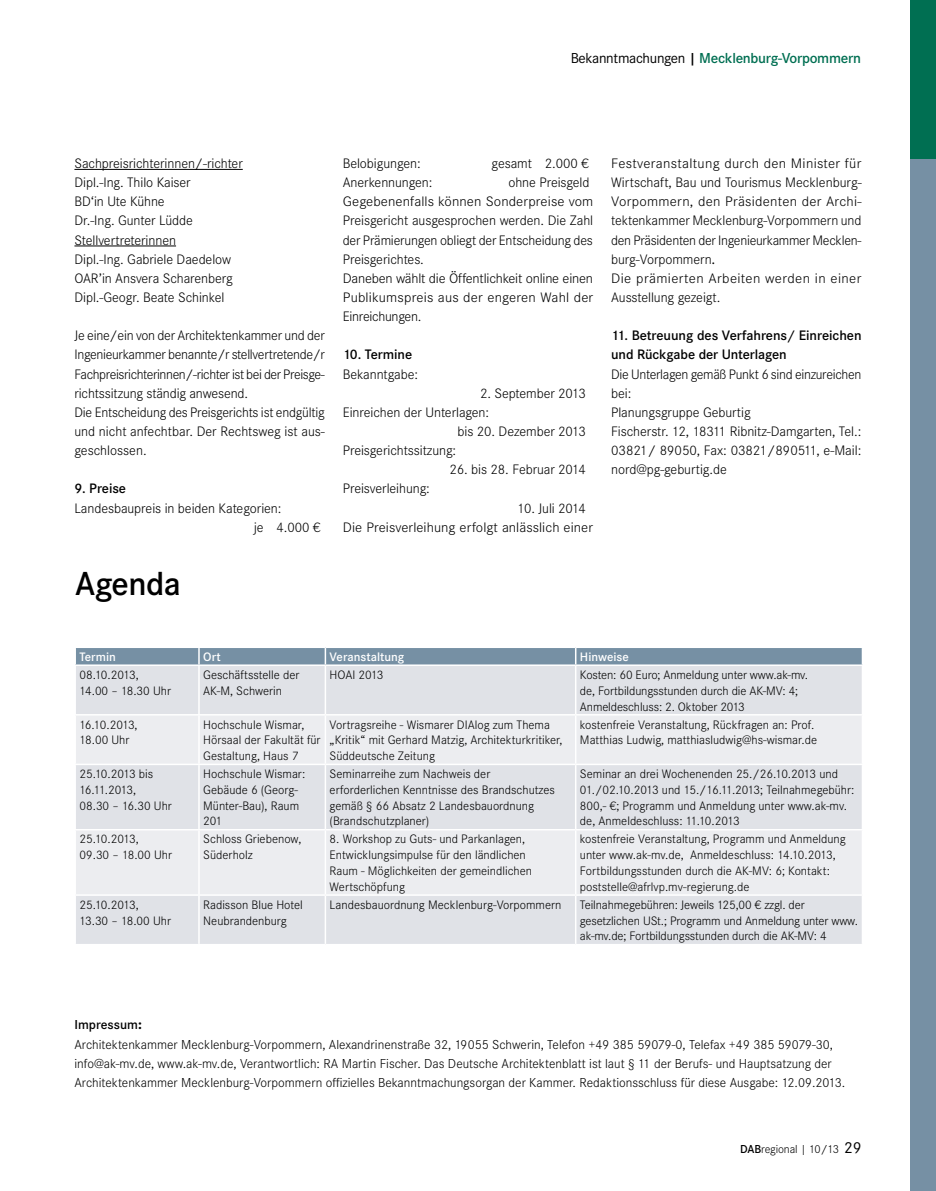
<style>
.page{position:relative;width:936px;height:1191px;background:#fff}
.page>*{position:absolute;margin:0;border:0;box-sizing:border-box;transform-origin:0 0}
.t1{font:600 34.5px "Corporate S";letter-spacing:-.015em;color:#000}
.t2{font:600 15px "Corporate S";letter-spacing:-.02em;color:#006f52}
.t3{font:300 14.25px/19.2px "Corporate S";letter-spacing:-.005em;color:#000}
.t4{font:300 14.25px/19.2px "Corporate S";letter-spacing:-.005em;color:#000;scale:1.05 1}
.t5{font:600 14.25px/19.2px "Corporate S";letter-spacing:-.005em;color:#000}
.t6{font:300 13.5px/19.2px "Corporate S";color:#000}
.t7{font:300 12.75px/15.8px "Corporate S";color:#000}
.t8{font:600 12.75px "Corporate S";color:#fff}
.t9{font:300 12.75px/15.8px "Corporate S";letter-spacing:-.045em;color:#000}
.t10{font:300 12px "Corporate S";letter-spacing:-.01em;color:#000}
.s1{font-weight:400;color:#000}
.s2{color:#000}
.s3{font-family:"Myriad Pro";font-weight:400}
.s4{font-weight:600}
.s5{font-family:"Kievit";font-weight:700}
.s6{font-weight:400;font-size:16.5px}
</style>
<div class="page">
<div style="left:910px;top:0;width:25px;height:1191px;background:#7690a4"></div>
<div style="left:910px;top:0;width:25px;height:158px;background:#006f52"></div>
<div style="left:76px;top:666px;width:785px;height:278px;background:#e0e2e7"></div>
<svg style="left:76px;top:715px;width:785px;height:179px;background:#e7e9ec"></svg>
<div style="left:76px;top:647px;width:786px;height:17px;background:#7690a4"></div>
<hr style="left:198px;top:666px;width:2px;height:48px;background:#fff">
<hr style="left:324px;top:666px;width:2px;height:48px;background:#fff">
<hr style="left:575px;top:666px;width:1px;height:48px;background:#fff">
<hr style="left:74px;top:714px;width:125px;height:1px;background:#fff">
<hr style="left:199px;top:714px;width:126px;height:1px;background:#fff">
<hr style="left:198px;top:715px;width:2px;height:48px;background:#fff">
<hr style="left:325px;top:714px;width:250px;height:1px;background:#fff">
<hr style="left:324px;top:715px;width:2px;height:48px;background:#fff">
<hr style="left:575px;top:714px;width:288px;height:1px;background:#fff">
<hr style="left:575px;top:715px;width:1px;height:48px;background:#fff">
<hr style="left:74px;top:763px;width:125px;height:2px;background:#fff">
<hr style="left:199px;top:763px;width:126px;height:2px;background:#fff">
<hr style="left:198px;top:765px;width:2px;height:64px;background:#fff">
<hr style="left:325px;top:763px;width:250px;height:2px;background:#fff">
<hr style="left:324px;top:765px;width:2px;height:64px;background:#fff">
<hr style="left:575px;top:763px;width:288px;height:2px;background:#fff">
<hr style="left:575px;top:765px;width:1px;height:64px;background:#fff">
<hr style="left:74px;top:829px;width:125px;height:1px;background:#fff">
<hr style="left:199px;top:829px;width:126px;height:1px;background:#fff">
<hr style="left:198px;top:830px;width:2px;height:64px;background:#fff">
<hr style="left:325px;top:829px;width:250px;height:1px;background:#fff">
<hr style="left:324px;top:830px;width:2px;height:64px;background:#fff">
<hr style="left:575px;top:829px;width:288px;height:1px;background:#fff">
<hr style="left:575px;top:830px;width:1px;height:64px;background:#fff">
<hr style="left:74px;top:894px;width:125px;height:1px;background:#fff">
<hr style="left:199px;top:894px;width:126px;height:1px;background:#fff">
<hr style="left:198px;top:895px;width:2px;height:49px;background:#fff">
<hr style="left:325px;top:894px;width:250px;height:1px;background:#fff">
<hr style="left:324px;top:895px;width:2px;height:49px;background:#fff">
<hr style="left:575px;top:894px;width:288px;height:1px;background:#fff">
<hr style="left:575px;top:895px;width:1px;height:49px;background:#fff">
<hr style="left:74px;top:169px;width:169px;height:1px;background:#000">
<hr style="left:74px;top:246px;width:102px;height:1px;background:#000">
<p class="t2" style="left:570px;top:50px;width:292px"><span class="s1">Bekanntmachungen</span> <span class="s2">|</span> Mecklenburg-Vorpommern</p>
<p class="t3" style="left:74px;top:154px;width:170px">Sachpreisrichterinnen/-richter<br>Dipl.-Ing. Thilo Kaiser<br>BD‘in Ute Kühne<br>Dr.-Ing. Gunter Lüdde<br>Stellvertreterinnen<br>Dipl.-Ing. Gabriele Daedelow<br>OAR’in Ansvera Scharenberg<br>Dipl.-Geogr. Beate Schinkel</p>
<p class="t3" style="left:74px;top:326px;width:252px">Je eine/ein von der Architektenkammer und der Ingenieurkammer benannte/r stellvertretende/r Fachpreisrichterinnen/-richter ist bei der Preisge&shy;richtssitzung ständig anwesend.<br>Die Entscheidung des Preisgerichts ist endgültig und nicht anfechtbar. Der Rechtsweg ist aus&shy;geschlossen.</p>
<p class="t5" style="left:74px;top:479px;width:53px">9. Preise</p>
<p class="t3" style="left:253px;top:498px;width:69px;text-indent:-179px">Landesbaupreis in beiden Kategorien:<br>je 4.000 €</p>
<h1 class="t1" style="left:75px;top:564px;width:107px">Agenda</h1>
<p class="t3" style="left:343px;top:154px;width:79px">Belobigungen:</p>
<p class="t3" style="left:491px;top:154px;width:99px">gesamt 2.000 €</p>
<p class="t3" style="left:343px;top:173px;width:91px">Anerkennungen:</p>
<p class="t3" style="left:343px;top:173px;width:252px;text-indent:166px">ohne Preisgeld Gegebenenfalls können Sonderpreise vom Preisgericht ausgesprochen werden. Die Zahl der Prämierungen obliegt der Entscheidung des Preisgerichtes.<br>Daneben wählt die Öffentlichkeit online einen Publikumspreis aus der engeren Wahl der Einreichungen.</p>
<p class="t5" style="left:343px;top:345px;width:71px">10. Termine</p>
<p class="t3" style="left:343px;top:364px;width:77px">Bekanntgabe:</p>
<p class="t3" style="left:480px;top:383px;width:107px">2. September 2013</p>
<p class="t3" style="left:343px;top:403px;width:148px">Einreichen der Unterlagen:</p>
<p class="t3" style="left:457px;top:422px;width:130px">bis 20. Dezember 2013</p>
<p class="t3" style="left:343px;top:441px;width:115px">Preisgerichtssitzung:</p>
<p class="t3" style="left:449px;top:460px;width:138px">26. bis 28. Februar 2014</p>
<p class="t3" style="left:343px;top:479px;width:89px">Preisverleihung:</p>
<p class="t3" style="left:343px;top:498px;width:252px;text-indent:175px">10. Juli 2014<br>Die Preisverleihung erfolgt anlässlich einer</p>
<p class="t4" style="left:611px;top:154px;width:240px">Festveranstaltung durch den Minister für Wirtschaft, Bau und Tourismus Mecklenburg-Vorpommern, den Präsidenten der Archi&shy;tektenkammer Mecklenburg-Vorpommern und den Präsidenten der Ingenieurkammer Mecklen&shy;burg-Vorpommern<span class="s3">.<br></span>Die prämierten Arbeiten werden in einer Ausstellung gezeigt.</p>
<p class="t5" style="left:611px;top:326px;width:252px">11. Betreuung des Verfahrens/ Einreichen und Rückgabe der Unterlagen</p>
<p class="t3" style="left:611px;top:364px;width:252px">Die Unterlagen gemäß Punkt 6 sind einzureichen bei:<br>Planungsgruppe Geburtig<br>Fischerstr. 12, 18311 Ribnitz-Damgarten, Tel.:<br>03821/ 89050, Fax: 03821/890511, e-Mail: nord@pg-geburtig.de</p>
<p class="t8" style="left:79px;top:649px;width:38px">Termin</p>
<p class="t8" style="left:203px;top:649px;width:19px">Ort</p>
<p class="t8" style="left:329px;top:649px;width:76px">Veranstaltung</p>
<p class="t8" style="left:580px;top:649px;width:50px">Hinweise</p>
<p class="t7" style="left:79px;top:667px;width:93px">08.10.2013,<br>14.00 – 18.30 Uhr</p>
<p class="t7" style="left:203px;top:667px;width:98px">Geschäftsstelle der<br>AK-M, Schwerin</p>
<p class="t7" style="left:329px;top:667px;width:55px">HOAI 2013</p>
<p class="t7" style="left:580px;top:667px;width:229px">Kosten: 60 Euro; Anmeldung unter www.ak-mv. de, Fortbildungsstunden durch die AK-MV: 4;<br>Anmeldeschluss: 2. Oktober 2013</p>
<p class="t9" style="left:79px;top:716px;width:60px">16.10.2013,<br>18.00 Uhr</p>
<p class="t7" style="left:203px;top:716px;width:119px">Hochschule Wismar,<br>Hörsaal der Fakultät für<br>Gestaltung, Haus 7</p>
<p class="t7" style="left:329px;top:716px;width:234px">Vortragsreihe - Wismarer DIAlog zum Thema „Kritik“ mit Gerhard Matzig, Architekturkritiker,<br>Süddeutsche Zeitung</p>
<p class="t7" style="left:580px;top:716px;width:238px">kostenfreie Veranstaltung, Rückfragen an: Prof.<br>Matthias Ludwig, matthiasludwig@hs-wismar.de</p>
<p class="t7" style="left:79px;top:766px;width:94px">25.10.2013 bis<br>16.11.2013,<br>08.30 – 16.30 Uhr</p>
<p class="t7" style="left:203px;top:766px;width:104px">Hochschule Wismar:<br>Gebäude 6 (Georg-<br>Münter-Bau), Raum<br>201</p>
<p class="t7" style="left:329px;top:766px;width:227px">Seminarreihe zum Nachweis der erforderlichen Kenntnisse des Brandschutzes gemäß § 66 Absatz 2 Landesbauordnung (Brandschutzplaner)</p>
<p class="t7" style="left:580px;top:766px;width:276px">Seminar an drei Wochenenden 25./26.10.2013 und 01./02.10.2013 und 15./16.11.2013; Teilnahmegebühr:<br>800,- €; Programm und Anmeldung unter www.ak-mv. de, Anmeldeschluss: 11.10.2013</p>
<p class="t7" style="left:79px;top:831px;width:94px">25.10.2013,<br>09.30 – 18.00 Uhr</p>
<p class="t7" style="left:203px;top:831px;width:100px">Schloss Griebenow,<br>Süderholz</p>
<p class="t7" style="left:329px;top:831px;width:204px">8. Workshop zu Guts- und Parkanlagen, Entwicklungsimpulse für den ländlichen Raum - Möglichkeiten der gemeindlichen Wertschöpfung</p>
<p class="t7" style="left:580px;top:831px;width:267px">kostenfreie Veranstaltung, Programm und Anmeldung unter www.ak-mv.de, Anmeldeschluss: 14.10.2013, Fortbildungsstunden durch die AK-MV: 6; Kontakt: poststelle@afrlvp.mv-regierung.de</p>
<p class="t7" style="left:79px;top:896px;width:93px">25.10.2013,<br>13.30 – 18.00 Uhr</p>
<p class="t7" style="left:203px;top:896px;width:101px">Radisson Blue Hotel<br>Neubrandenburg</p>
<p class="t7" style="left:329px;top:896px;width:233px">Landesbauordnung Mecklenburg-Vorpommern</p>
<p class="t7" style="left:580px;top:896px;width:280px">Teilnahmegebühren: Jeweils 125,00 € zzgl. der gesetzlichen USt.; Programm und Anmeldung unter www. ak-mv.de; Fortbildungsstunden durch die AK-MV: 4</p>
<p class="t6" style="left:74px;top:1015px;width:772px"><span class="s4">Impressum</span><span class="s5">:<br></span>Architektenkammer Mecklenburg-Vorpommern, Alexandrinenstraße 32, 19055 Schwerin, Telefon +49 385 59079-0, Telefax +49 385 59079-30, info@ak-mv.de, www.ak-mv.de, Verantwortlich: RA Martin Fischer. Das Deutsche Architektenblatt ist laut § 11 der Berufs- und Hauptsatzung der Architektenkammer Mecklenburg-Vorpommern offizielles Bekanntmachungsorgan der Kammer. Redaktionsschluss für diese Ausgabe: 12.09.2013.</p>
<p class="t10" style="left:740px;top:1141px;width:123px"><span class="s4">DAB</span>regional | 10/13 <span class="s6">29</span></p>
</div>
